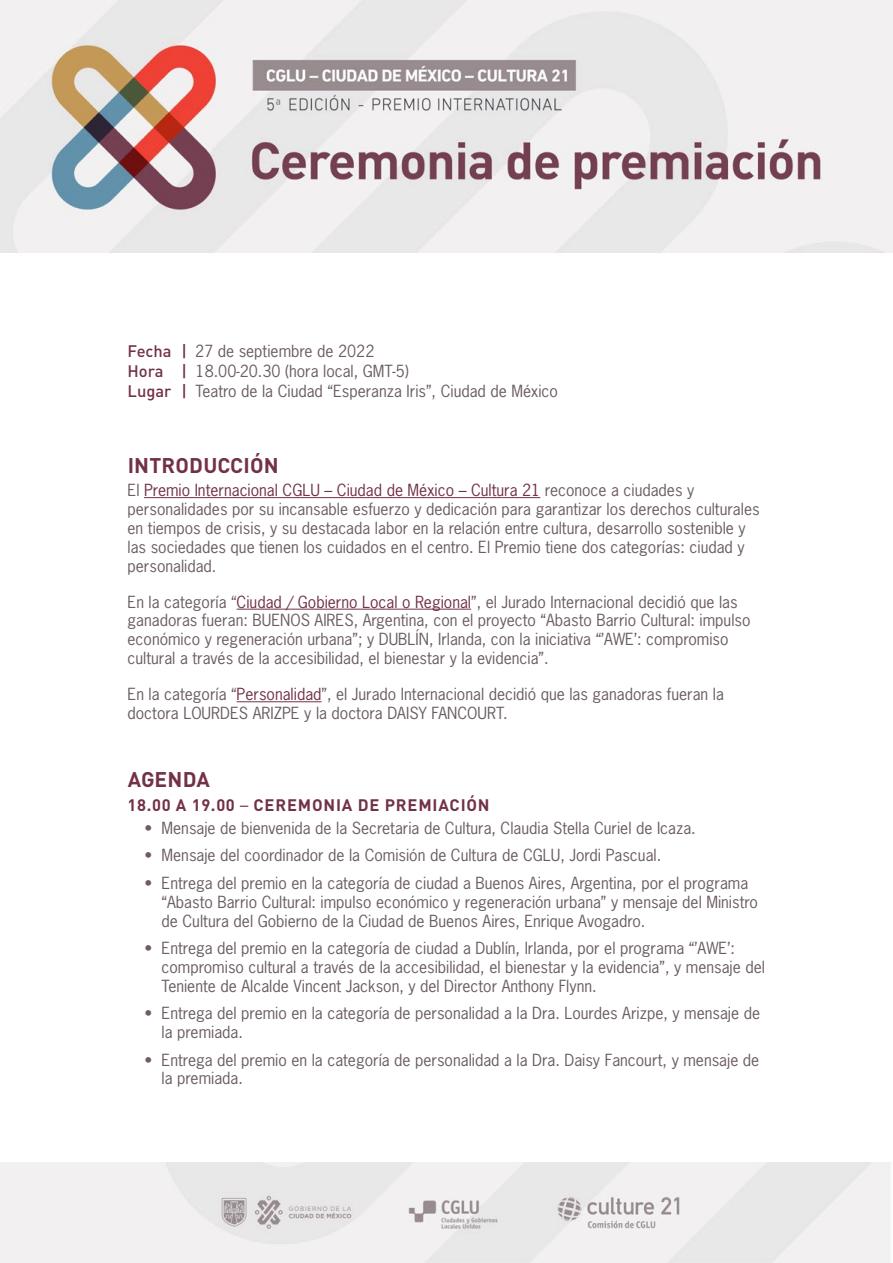
<style>
.page{position:relative;width:893px;height:1263px;background:#fff}
.page>*{position:absolute;margin:0;border:0;box-sizing:border-box;transform-origin:0 0}
.t1{font:700 21px "DIN Pro";letter-spacing:.01em;color:#723245}
.Subtitle{font:700 16.5px "DIN Pro";letter-spacing:.05em;color:#723245}
.Body{font:15.75px/18.9px "News Gothic Std";color:#6b5d63}
.s1{font-family:"DIN Pro";font-weight:500;font-size:16.5px;color:#723245}
.s2{color:#723245}
.s3{font-family:"News Gothic Std";font-weight:400}
</style>
<div class="page">
<img style="left:0;top:0;width:893px;height:253px">
<img style="left:0;top:1163px;width:890px;height:100px">
<hr style="left:144px;top:497px;width:396px;height:1px;background:#723245">
<hr style="left:237px;top:609px;width:234px;height:1px;background:#723245">
<hr style="left:237px;top:701px;width:85px;height:1px;background:#723245">
<p class="Body" style="left:128px;top:341px;width:432px;line-height:19.8px"><span class="s1">Fecha |</span> 27 de septiembre de 2022<br><span class="s1">Hora |</span> 18.00-20.30 (hora local, GMT-5)<br><span class="s1">Lugar |</span> Teatro de la Ciudad “Esperanza Iris”, Ciudad de México</p>
<p class="t1" style="left:128px;top:451px;width:152px">INTRODUCCIÓN</p>
<p class="Body" style="left:128px;top:480px;width:634px">El <span class="s2">Premio Internacional CGLU – Ciudad de México – Cultura 21</span> reconoce a ciudades y personalidades por su incansable esfuerzo y dedicación para garantizar los derechos culturales en tiempos de crisis, y su destacada labor en la relación entre cultura, desarrollo sostenible y las sociedades que tienen los cuidados en el centro. El Premio tiene dos categorías: ciudad y personalidad.</p>
<p class="Body" style="left:128px;top:592px;width:624px">En la categoría “<span class="s2">Ciudad / Gobierno Local o Regional</span>”, el Jurado Internacional decidió que las ganadoras fueran: BUENOS AIRES, Argentina, con el proyecto “Abasto Barrio Cultural: impulso económico y regeneración urbana”; y DUBLÍN, Irlanda, con la iniciativa “’AWE’: compromiso cultural a través de la accesibilidad, el bienestar y la evidencia”.</p>
<p class="Body" style="left:128px;top:685px;width:598px">En la categoría “<span class="s2">Personalidad</span>”, el Jurado Internacional decidió que las ganadoras fueran la doctora LOURDES ARIZPE y la doctora DAISY FANCOURT.</p>
<p class="t1" style="left:128px;top:765px;width:84px">AGENDA</p>
<p class="Subtitle" style="left:128px;top:794px;width:364px">18.00 A 19.00 <span class="s3">–</span> CEREMONIA DE PREMIACIÓN</p>
<p class="Body" style="left:145px;top:818px;width:553px">• Mensaje de bienvenida de la Secretaria de Cultura, Claudia Stella Curiel de Icaza.</p>
<p class="Body" style="left:145px;top:846px;width:518px">• Mensaje del coordinador de la Comisión de Cultura de CGLU, Jordi Pascual.</p>
<p class="Body" style="left:162px;top:873px;width:598px;text-indent:-17px">• Entrega del premio en la categoría de ciudad a Buenos Aires, Argentina, por el programa “Abasto Barrio Cultural: impulso económico y regeneración urbana” y mensaje del Ministro de Cultura del Gobierno de la Ciudad de Buenos Aires, Enrique Avogadro.</p>
<p class="Body" style="left:162px;top:938px;width:605px;text-indent:-17px">• Entrega del premio en la categoría de ciudad a Dublín, Irlanda, por el programa “’AWE’: compromiso cultural a través de la accesibilidad, el bienestar y la evidencia”, y mensaje del<br>Teniente de Alcalde Vincent Jackson, y del Director Anthony Flynn.</p>
<p class="Body" style="left:162px;top:1004px;width:600px;text-indent:-17px">• Entrega del premio en la categoría de personalidad a la Dra. Lourdes Arizpe, y mensaje de la premiada.</p>
<p class="Body" style="left:162px;top:1050px;width:599px;text-indent:-17px">• Entrega del premio en la categoría de personalidad a la Dra. Daisy Fancourt, y mensaje de la premiada.</p>
</div>
